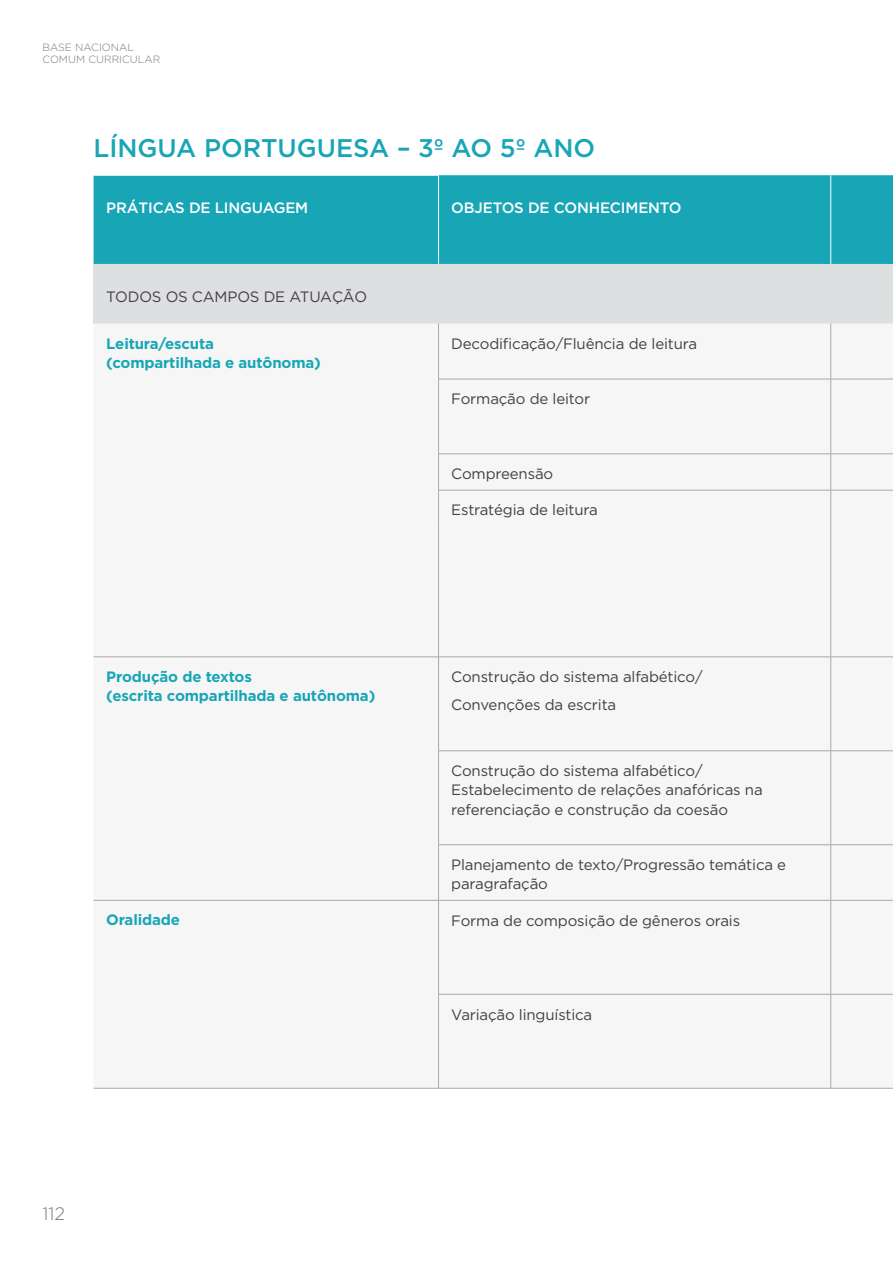
<style>
.page{position:relative;width:893px;height:1263px;background:#fff}
.page>*{position:absolute;margin:0;border:0;box-sizing:border-box;transform-origin:0 0}
.t1{font:500 25.5px "Gotham";color:#18a6b7}
.t2{font:300 18px "Gotham";color:#77787b}
.t3{font:15px/19.2px "Gotham";letter-spacing:-.01em;color:#414042}
.t4{font:700 15px/19.2px "Gotham";letter-spacing:-.01em;color:#18a6b7}
.t5{font:500 15px "Gotham";letter-spacing:-.01em;color:#fff}
.t6{font:300 10.5px/12px "Gotham";color:#77787b}
</style>
<div class="page">
<div style="left:94px;top:175px;width:799px;height:89px;background:#18a6b7"></div>
<div style="left:94px;top:264px;width:799px;height:59px;background:#dedfe0"></div>
<div style="left:94px;top:323px;width:799px;height:765px;background:#f6f6f6"></div>
<hr style="left:438px;top:379px;width:393px;height:1px;background:#a7a9ac">
<hr style="left:830px;top:323px;width:1px;height:56px;background:#a7a9ac">
<hr style="left:831px;top:379px;width:62px;height:1px;background:#a7a9ac">
<hr style="left:830px;top:379px;width:1px;height:75px;background:#a7a9ac">
<hr style="left:438px;top:453px;width:393px;height:1px;background:#a7a9ac">
<hr style="left:831px;top:453px;width:62px;height:1px;background:#a7a9ac">
<hr style="left:830px;top:454px;width:1px;height:36px;background:#a7a9ac">
<hr style="left:438px;top:490px;width:393px;height:1px;background:#a7a9ac">
<hr style="left:831px;top:490px;width:62px;height:1px;background:#a7a9ac">
<hr style="left:830px;top:490px;width:1px;height:36px;background:#a7a9ac">
<hr style="left:830px;top:526px;width:1px;height:56px;background:#a7a9ac">
<hr style="left:830px;top:582px;width:1px;height:75px;background:#a7a9ac">
<hr style="left:438px;top:656px;width:393px;height:1px;background:#a7a9ac">
<hr style="left:831px;top:656px;width:62px;height:1px;background:#a7a9ac">
<hr style="left:438px;top:657px;width:1px;height:94px;background:#a7a9ac">
<hr style="left:830px;top:657px;width:1px;height:94px;background:#a7a9ac">
<hr style="left:438px;top:750px;width:393px;height:1px;background:#a7a9ac">
<hr style="left:831px;top:750px;width:62px;height:1px;background:#a7a9ac">
<hr style="left:94px;top:900px;width:344px;height:1px;background:#a7a9ac">
<hr style="left:438px;top:751px;width:1px;height:93px;background:#a7a9ac">
<hr style="left:830px;top:751px;width:1px;height:93px;background:#a7a9ac">
<hr style="left:438px;top:844px;width:393px;height:1px;background:#a7a9ac">
<hr style="left:831px;top:844px;width:62px;height:1px;background:#a7a9ac">
<hr style="left:438px;top:845px;width:1px;height:55px;background:#a7a9ac">
<hr style="left:830px;top:845px;width:1px;height:55px;background:#a7a9ac">
<hr style="left:438px;top:900px;width:393px;height:1px;background:#a7a9ac">
<hr style="left:831px;top:900px;width:62px;height:1px;background:#a7a9ac">
<hr style="left:830px;top:900px;width:1px;height:94px;background:#a7a9ac">
<hr style="left:438px;top:994px;width:393px;height:1px;background:#a7a9ac">
<hr style="left:831px;top:994px;width:62px;height:1px;background:#a7a9ac">
<hr style="left:830px;top:994px;width:1px;height:94px;background:#a7a9ac">
<hr style="left:438px;top:323px;width:1px;height:56px;background:#a7a9ac">
<hr style="left:438px;top:379px;width:1px;height:75px;background:#a7a9ac">
<hr style="left:438px;top:454px;width:1px;height:36px;background:#a7a9ac">
<hr style="left:438px;top:490px;width:1px;height:36px;background:#a7a9ac">
<hr style="left:438px;top:526px;width:1px;height:56px;background:#a7a9ac">
<hr style="left:438px;top:582px;width:1px;height:75px;background:#a7a9ac">
<hr style="left:94px;top:656px;width:344px;height:1px;background:#a7a9ac">
<hr style="left:438px;top:900px;width:1px;height:94px;background:#a7a9ac">
<hr style="left:438px;top:994px;width:1px;height:94px;background:#a7a9ac">
<hr style="left:94px;top:175px;width:345px;height:1px;background:#fff">
<hr style="left:438px;top:176px;width:1px;height:54px;background:#fff">
<hr style="left:438px;top:230px;width:1px;height:34px;background:#fff">
<hr style="left:830px;top:175px;width:1px;height:55px;background:#fff">
<hr style="left:830px;top:230px;width:1px;height:34px;background:#fff">
<hr style="left:94px;top:1088px;width:344px;height:1px;background:#a7a9ac">
<hr style="left:438px;top:1088px;width:393px;height:1px;background:#a7a9ac">
<hr style="left:831px;top:1088px;width:62px;height:1px;background:#a7a9ac">
<p class="t6" style="left:43px;top:41px;width:119px">BASE NACIONAL<br>COMUM CURRICULAR</p>
<h1 class="t1" style="left:94px;top:134px;width:503px">LÍNGUA PORTUGUESA – 3º AO 5º ANO</h1>
<p class="t5" style="left:106px;top:199px;width:203px">PRÁTICAS DE LINGUAGEM</p>
<p class="t5" style="left:451px;top:199px;width:232px">OBJETOS DE CONHECIMENTO</p>
<p class="t3" style="left:106px;top:287px;width:263px">TODOS OS CAMPOS DE ATUAÇÃO</p>
<p class="t4" style="left:106px;top:333px;width:216px">Leitura/escuta (compartilhada e autônoma)</p>
<p class="t3" style="left:451px;top:334px;width:247px">Decodificação/Fluência de leitura</p>
<p class="t3" style="left:451px;top:389px;width:140px">Formação de leitor</p>
<p class="t3" style="left:451px;top:464px;width:103px">Compreensão</p>
<p class="t3" style="left:451px;top:500px;width:148px">Estratégia de leitura</p>
<p class="t4" style="left:106px;top:667px;width:271px">Produção de textos<br>(escrita compartilhada e autônoma)</p>
<p class="t3" style="left:451px;top:663px;width:253px;line-height:27.8px">Construção do sistema alfabético/<br>Convenções da escrita</p>
<p class="t3" style="left:451px;top:761px;width:313px">Construção do sistema alfabético/<br>Estabelecimento de relações anafóricas na referenciação e construção da coesão</p>
<p class="t3" style="left:451px;top:855px;width:336px">Planejamento de texto/Progressão temática e paragrafação</p>
<p class="t4" style="left:106px;top:910px;width:75px">Oralidade</p>
<p class="t3" style="left:451px;top:910px;width:290px">Forma de composição de gêneros orais</p>
<p class="t2" style="left:43px;top:1203px;width:24px">112</p>
<p class="t3" style="left:451px;top:1004px;width:143px">Variação linguística</p>
</div>
